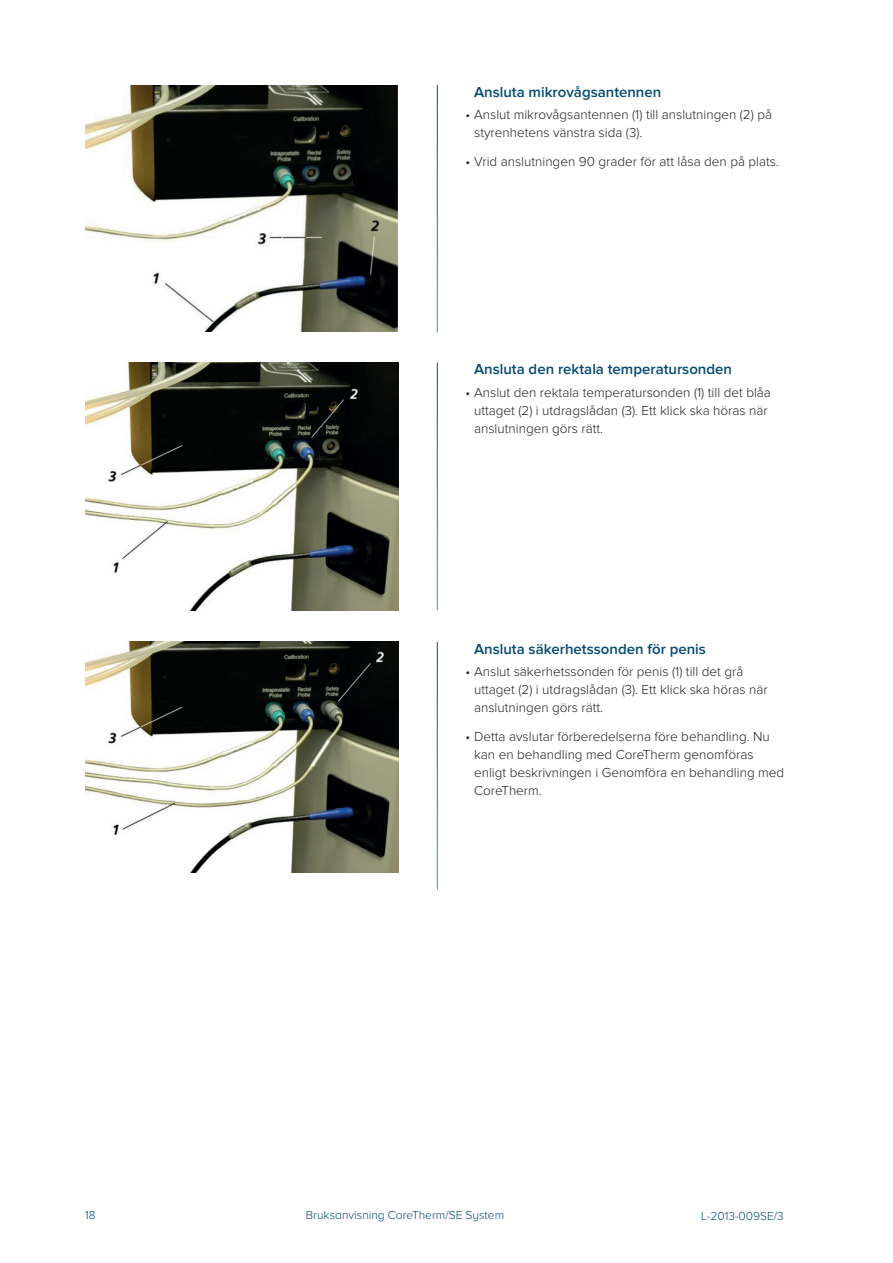
<style>
.page{position:relative;width:893px;height:1263px;background:#fff}
.page>*{position:absolute;margin:0;border:0;box-sizing:border-box;transform-origin:0 0}
.t1{font:600 15px "Proxima Nova";color:#034a72}
.t2{font:300 13.5px/18px "Proxima Nova";color:#231f20}
.t3{font:300 12px "Proxima Nova A";color:#034a72}
</style>
<div class="page">
<img style="left:86px;top:85px;width:312px;height:247px">
<img style="left:86px;top:363px;width:312px;height:248px">
<img style="left:86px;top:641px;width:312px;height:231px">
<p class="t1" style="left:474px;top:83px;width:189px">Ansluta mikrovågsantennen</p>
<p class="t2" style="left:474px;top:106px;width:299px;text-indent:-9px">• Anslut mikrovågsantennen (1) till anslutningen (2) på styrenhetens vänstra sida (3).</p>
<p class="t2" style="left:466px;top:152px;width:315px">• Vrid anslutningen 90 grader för att låsa den på plats.</p>
<p class="t1" style="left:474px;top:361px;width:259px">Ansluta den rektala temperatursonden</p>
<p class="t2" style="left:474px;top:383px;width:298px;text-indent:-9px">• Anslut den rektala temperatursonden (1) till det blåa uttaget (2) i utdragslådan (3). Ett klick ska höras när anslutningen görs rätt.</p>
<p class="t1" style="left:474px;top:640px;width:233px">Ansluta säkerhetssonden för penis</p>
<p class="t2" style="left:474px;top:663px;width:295px;text-indent:-9px">• Anslut säkerhetssonden för penis (1) till det grå uttaget (2) i utdragslådan (3). Ett klick ska höras när anslutningen görs rätt.</p>
<p class="t2" style="left:474px;top:727px;width:312px;text-indent:-9px">• Detta avslutar förberedelserna före behandling. Nu kan en behandling med CoreTherm genomföras enligt beskrivningen i Genomföra en behandling med CoreTherm.</p>
<p class="t3" style="left:85px;top:1209px;width:12px">18</p>
<p class="t3" style="left:306px;top:1209px;width:200px">Bruksanvisning CoreTherm/SE System</p>
<p class="t3" style="left:701px;top:1210px;width:84px">L-2013-009SE/3</p>
</div>
